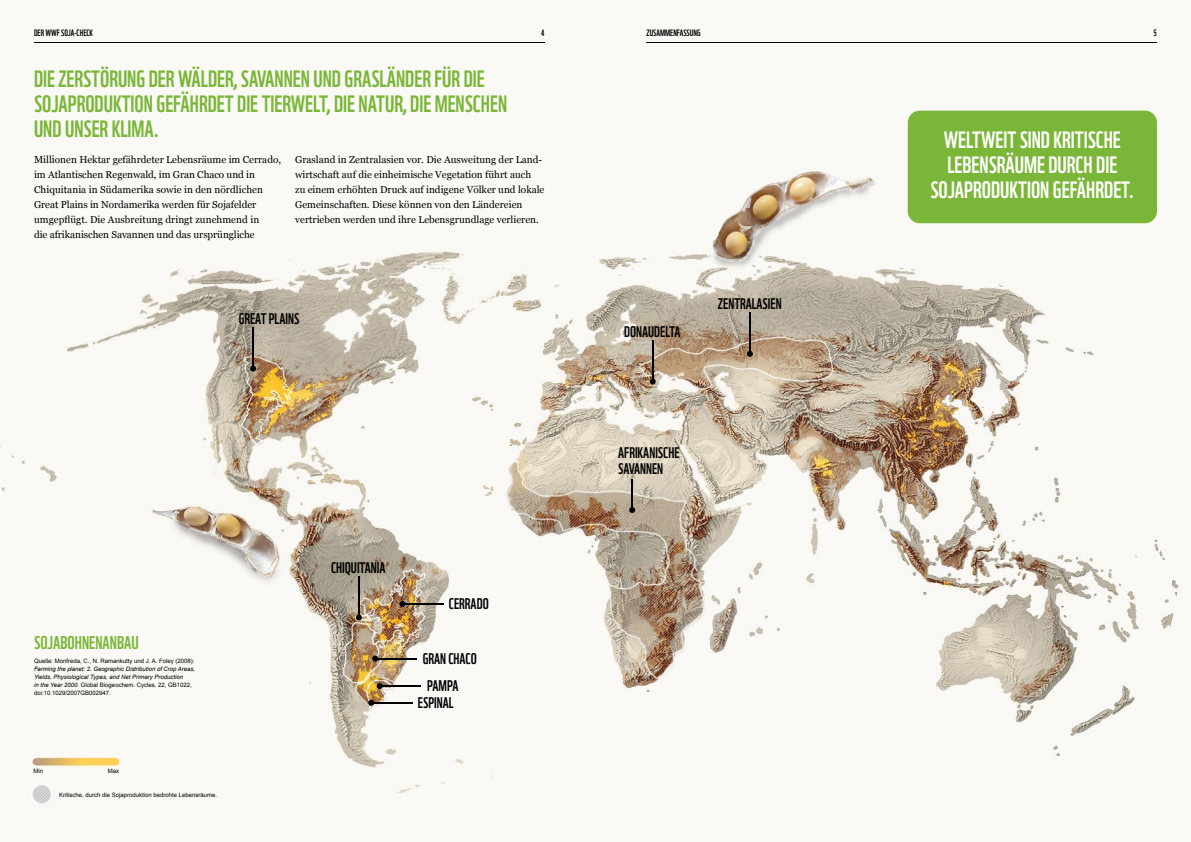
<style>
.page{position:relative;width:1191px;height:842px;background:#fff}
.page>*{position:absolute;margin:0;border:0;box-sizing:border-box;transform-origin:0 0}
.t1{font:23px/25px "WWF";color:#7ab637}
.t2{font:23px/25px "WWF";color:#fff;text-align:center}
.t3{font:18px "WWF";color:#7ab637}
.t4{font:15px/26.3px "WWF";color:#000}
.t5{font:10px/15px "Georgia";color:#000}
.t6{font:9px "WWF";color:#000}
.t7{font:italic 6px/8px "Arial";letter-spacing:-.005em;color:#000}
.t8{font:6px "Arial";color:#000}
.s1{font-style:normal}
</style>
<div class="page">
<img style="left:0;top:42px;width:1182px;height:757px">
<div style="left:0;top:614px;width:251px;height:200px;background:#faf9f5"></div>
<hr style="left:652px;top:340px;width:1px;height:41px;background:#000">
<svg style="left:649px;top:378px;width:6px;height:6px"></svg>
<hr style="left:749px;top:313px;width:1px;height:41px;background:#000">
<svg style="left:747px;top:351px;width:6px;height:6px"></svg>
<hr style="left:631px;top:479px;width:2px;height:31px;background:#000">
<svg style="left:629px;top:507px;width:6px;height:6px"></svg>
<hr style="left:252px;top:327px;width:2px;height:42px;background:#000">
<svg style="left:250px;top:366px;width:6px;height:6px"></svg>
<hr style="left:358px;top:576px;width:1px;height:42px;background:#000">
<svg style="left:356px;top:615px;width:6px;height:6px"></svg>
<hr style="left:402px;top:603px;width:42px;height:2px;background:#000">
<svg style="left:399px;top:601px;width:6px;height:6px"></svg>
<hr style="left:375px;top:658px;width:41px;height:1px;background:#000">
<svg style="left:372px;top:656px;width:6px;height:6px"></svg>
<hr style="left:380px;top:685px;width:41px;height:2px;background:#000">
<svg style="left:377px;top:683px;width:6px;height:6px"></svg>
<hr style="left:371px;top:702px;width:41px;height:1px;background:#000">
<svg style="left:368px;top:700px;width:6px;height:6px"></svg>
<hr style="left:34px;top:42px;width:510px;height:1px;background:#000">
<hr style="left:646px;top:42px;width:511px;height:1px;background:#000">
<div style="left:907px;top:111px;width:250px;height:112px;background:#7ab637;border-radius:12px"></div>
<p class="t6" style="left:34px;top:26px;width:60px">DER WWF SOJA-CHECK</p>
<p class="t6" style="left:541px;top:26px;width:5px">4</p>
<p class="t6" style="left:646px;top:26px;width:55px">ZUSAMMENFASSUNG</p>
<p class="t6" style="left:1153px;top:26px;width:5px">5</p>
<h1 class="t1" style="left:34px;top:64px;width:474px">DIE ZERSTÖRUNG DER WÄLDER, SAVANNEN UND GRASLÄNDER FÜR DIE<br>SOJAPRODUKTION GEFÄHRDET DIE TIERWELT, DIE NATUR, DIE MENSCHEN<br>UND UNSER KLIMA.</h1>
<p class="t5" style="left:34px;top:152px;width:249px">Millionen Hektar gefährdeter Lebensräume im Cerrado, im Atlantischen Regenwald, im Gran Chaco und in Chiquitania in Südamerika sowie in den nördlichen Great Plains in Nordamerika werden für Sojafelder umgepflügt. Die Ausbreitung dringt zunehmend in<br>die afrikanischen Savannen und das ursprüngliche</p>
<p class="t5" style="left:295px;top:152px;width:251px">Grasland in Zentralasien vor. Die Ausweitung der Land&shy;wirtschaft auf die einheimische Vegetation führt auch<br>zu einem erhöhten Druck auf indigene Völker und lokale Gemeinschaften. Diese können von den Ländereien vertrieben werden und ihre Lebensgrundlage verlieren.</p>
<h1 class="t2" style="left:930px;top:125px;width:205px">WELTWEIT SIND KRITISCHE<br>LEBENSRÄUME DURCH DIE<br>SOJAPRODUKTION GEFÄHRDET.</h1>
<h3 class="t4" style="left:239px;top:304px;width:62px">GREAT PLAINS</h3>
<h2 class="t3" style="left:34px;top:628px;width:106px">SOJABOHNENANBAU</h2>
<p class="t8" style="left:34px;top:657px;width:162px">Quelle: Monfreda, C., N. Ramankutty und J. A. Foley (2008):</p>
<p class="t7" style="left:34px;top:665px;width:163px">Farming the planet: 2. Geographic Distribution of Crop Areas, Yields, Physiological Types, and Net Primary Production<br>in the Year 2000. <span class="s1">Global Biogeochem. Cycles, 22, GB1022, doi:10.1029/2007GB002947.</span></p>
<p class="t8" style="left:34px;top:767px;width:11px">Min</p>
<p class="t8" style="left:108px;top:767px;width:13px">Max</p>
<p class="t8" style="left:59px;top:791px;width:160px">Kritische, durch die Sojaproduktion bedrohte Lebensräume.</p>
<h3 class="t4" style="left:331px;top:553px;width:56px">CHIQUITANIA</h3>
<h3 class="t4" style="left:449px;top:589px;width:41px">CERRADO</h3>
<h3 class="t4" style="left:423px;top:644px;width:56px">GRAN CHACO<br>PAMPA</h3>
<h3 class="t4" style="left:418px;top:688px;width:37px">ESPINAL</h3>
<h3 class="t4" style="left:624px;top:317px;width:58px">DONAUDELTA</h3>
<h3 class="t4" style="left:718px;top:289px;width:65px">ZENTRALASIEN</h3>
<h3 class="t4" style="left:618px;top:444px;width:63px;line-height:16px">AFRIKANISCHE<br>SAVANNEN</h3>
</div>
